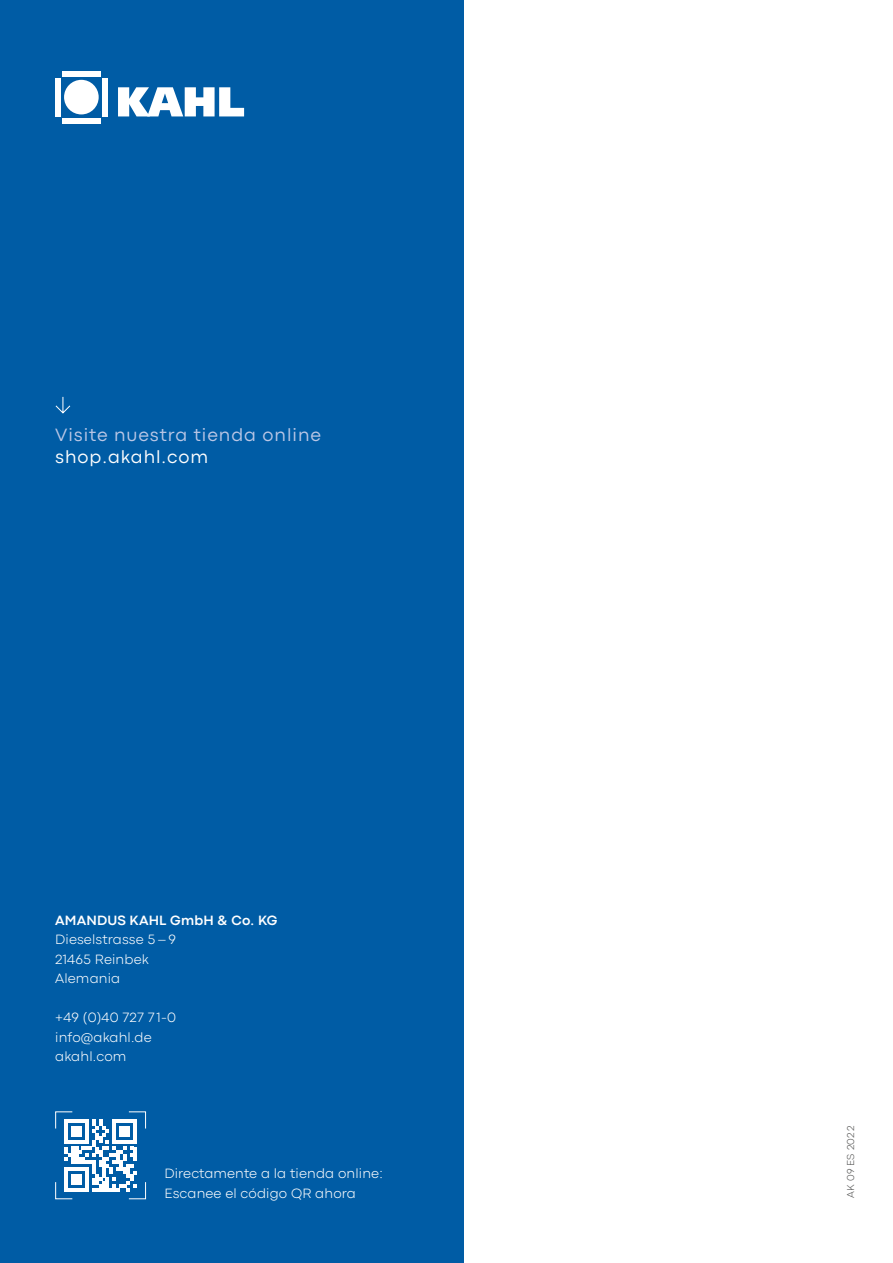
<style>
.page{position:relative;width:893px;height:1263px;background:#fff}
.page>*{position:absolute;margin:0;border:0;box-sizing:border-box;transform-origin:0 0}
.t1{font:18.6px "Codec Pro News";letter-spacing:.05em;color:#bbc7e6}
.t2{font:18.6px "Codec Pro News";letter-spacing:.05em;color:#fff}
.t3{font:300 14.1px/19.5px "Codec Pro";letter-spacing:.01em;color:#fff}
.t4{font:700 14.1px "Codec Pro";letter-spacing:.01em;color:#fff}
.t5{font:300 10.5px "Codec Pro";letter-spacing:.02em;color:#575756}
</style>
<div class="page">
<div style="left:0;top:0;width:464px;height:1263px;background:#005ca5"></div>
<svg style="left:118px;top:87px;width:126px;height:29px"></svg>
<div style="left:55px;top:78px;width:6px;height:38px;background:#fff"></div>
<div style="left:102px;top:78px;width:5px;height:38px;background:#fff"></div>
<div style="left:62px;top:118px;width:39px;height:5px;background:#fff"></div>
<div style="left:62px;top:71px;width:39px;height:6px;background:#fff"></div>
<div style="left:64px;top:80px;width:35px;height:34px;background:#fff;border-radius:50%"></div>
<svg style="left:55px;top:396px;width:16px;height:18px"></svg>
<svg style="left:55px;top:1111px;width:91px;height:88px"></svg>
<h1 class="t1" style="left:55px;top:423px;width:267px">Visite nuestra tienda online</h1>
<h1 class="t2" style="left:55px;top:446px;width:155px">shop.akahl.com</h1>
<p class="t4" style="left:55px;top:912px;width:224px">AMANDUS KAHL GmbH &amp; Co. KG</p>
<p class="t3" style="left:55px;top:930px;width:122px">Dieselstrasse 5–9<br>21465 Reinbek<br>Alemania</p>
<p class="t3" style="left:55px;top:1008px;width:122px">+49 (0)40 727 71-0 info@akahl.de akahl.com</p>
<p class="t3" style="left:164px;top:1164px;width:220px">Directamente a la tienda online:<br>Escanee el código QR ahora</p>
<p class="t5" style="left:844px;top:1198px;width:73px;rotate:-90deg">AK 09 ES 2022</p>
</div>
